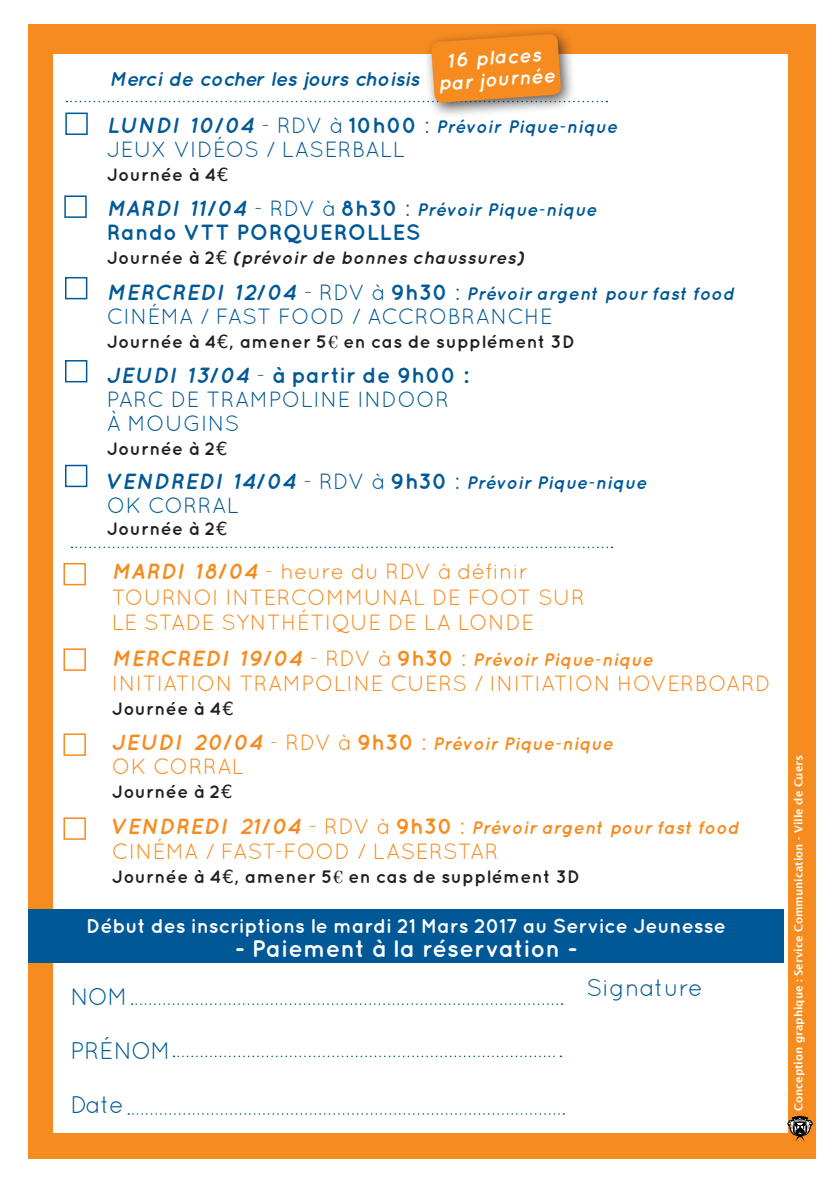
<style>
.page{position:relative;width:838px;height:1187px;background:#fff}
.page>*{position:absolute;margin:0;border:0;box-sizing:border-box;transform-origin:0 0}
.t1{font:700 24px "Quicksand";letter-spacing:.005em;color:#fff}
.t2{font:24px "Quicksand";color:#005996}
.t3{font:22px "Quicksand";letter-spacing:.01em;color:#f68b1f}
.t4{font:22px "Quicksand";letter-spacing:.01em;color:#005996}
.t5{font:700 22px "Quicksand";letter-spacing:.015em;color:#005996}
.t6{font:700 20px "Quicksand";letter-spacing:-.005em;color:#fff}
.t7{font:italic 700 20px "Quicksand";letter-spacing:-.01em;color:#005996}
.t8{font:italic 700 20px "Quicksand";color:#fff}
.t9{font:italic 700 18px "Quicksand";letter-spacing:.015em;color:#005996}
.t10{font:italic 700 18px "Quicksand";letter-spacing:.015em;color:#f68b1f}
.t11{font:700 18px "Quicksand";letter-spacing:.02em;color:#231f20}
.t12{font:italic 700 18px "Quicksand";letter-spacing:.02em;color:#231f20}
.t13{font:600 11px "Lucida Sans";color:#fff}
.s1{font-size:22px}
.s2{font-weight:400;font-style:normal;font-size:22px}
.s3{font-style:normal;font-size:22px}
.s4{font-family:"Bitstream Vera Sans";font-weight:400}
.s5{font-style:normal}
.s6{font-family:"Bitstream Vera Sans";font-weight:400;font-style:normal}
.s7{font-family:"Century";font-weight:400}
.s8{font-style:italic}
.s9{font-weight:400}
.s10{font-weight:700;font-style:italic}
</style>
<div class="page">
<div style="left:28px;top:24px;width:788px;height:1134px;background:#f68b1f"></div>
<div style="left:53px;top:54px;width:734px;height:1079px;background:#fff"></div>
<svg style="left:132px;top:1003px;width:431px;height:2px"></svg>
<svg style="left:174px;top:1055px;width:387px;height:2px"></svg>
<svg style="left:128px;top:1113px;width:436px;height:1px"></svg>
<div style="left:28px;top:909px;width:756px;height:53px;background:#005996"></div>
<svg style="left:788px;top:1116px;width:24px;height:22px"></svg>
<svg style="left:71px;top:546px;width:541px;height:2px"></svg>
<div style="left:65px;top:113px;width:23px;height:22px;background:#fff;border:2px solid #005996"></div>
<div style="left:64px;top:195px;width:23px;height:23px;background:#fff;border:2px solid #005996"></div>
<div style="left:65px;top:277px;width:22px;height:22px;background:#fff;border:2px solid #005996"></div>
<div style="left:65px;top:360px;width:22px;height:22px;background:#fff;border:2px solid #005996"></div>
<div style="left:65px;top:465px;width:22px;height:22px;background:#fff;border:2px solid #005996"></div>
<div style="left:424px;top:26px;width:153px;height:92px;background:#231f20;opacity:.75"></div>
<svg style="left:66px;top:34px;width:541px;height:69px"></svg>
<div style="left:63px;top:563px;width:23px;height:22px;background:#fff;border:2px solid #f68b1f"></div>
<div style="left:63px;top:648px;width:23px;height:23px;background:#fff;border:2px solid #f68b1f"></div>
<div style="left:63px;top:733px;width:23px;height:23px;background:#fff;border:2px solid #f68b1f"></div>
<div style="left:63px;top:817px;width:23px;height:23px;background:#fff;border:2px solid #f68b1f"></div>
<p class="t7" style="left:110px;top:67px;width:312px">Merci de cocher les jours choisis</p>
<p class="t8" style="left:448px;top:49px;width:94px;rotate:-4deg">16 places</p>
<p class="t8" style="left:437px;top:72px;width:120px;rotate:-4deg">par journée</p>
<p class="t9" style="left:107px;top:116px;width:513px"><span class="s1">LUNDI 10/04</span> <span class="s2">- RDV à</span> <span class="s3">10h00</span> <span class="s2">:</span> Prévoir Pique-nique</p>
<p class="t4" style="left:107px;top:137px;width:300px">JEUX VIDÉOS / LASERBALL</p>
<p class="t11" style="left:107px;top:164px;width:123px">Journée à 4<span class="s4">€</span></p>
<p class="t9" style="left:107px;top:199px;width:492px"><span class="s1">MARDI 11/04</span> <span class="s2">- RDV à</span> <span class="s3">8h30</span> <span class="s2">:</span> Prévoir Pique-nique</p>
<p class="t5" style="left:107px;top:219px;width:315px">Rando VTT PORQUEROLLES</p>
<p class="t12" style="left:107px;top:247px;width:419px"><span class="s5">Journée à 2</span><span class="s6">€</span> (prévoir de bonnes chaussures)</p>
<p class="t9" style="left:107px;top:283px;width:629px"><span class="s1">MERCREDI 12/04</span> <span class="s2">- RDV à</span> <span class="s3">9h30</span> <span class="s2">:</span> Prévoir argent pour fast food</p>
<p class="t4" style="left:107px;top:303px;width:448px">CINÉMA / FAST FOOD / ACCROBRANCHE</p>
<p class="t11" style="left:107px;top:331px;width:470px">Journée à 4<span class="s4">€,</span> amener 5<span class="s7">€</span> en cas de supplément 3D</p>
<p class="t5" style="left:107px;top:362px;width:363px"><span class="s8">JEUDI 13/04</span> <span class="s9">-</span> à partir de 9h00 :</p>
<p class="t4" style="left:107px;top:387px;width:344px">PARC DE TRAMPOLINE INDOOR</p>
<p class="t4" style="left:107px;top:411px;width:134px">À MOUGINS</p>
<p class="t11" style="left:107px;top:438px;width:122px">Journée à 2<span class="s4">€</span></p>
<p class="t9" style="left:107px;top:472px;width:542px"><span class="s1">VENDREDI 14/04</span> <span class="s2">- RDV à</span> <span class="s3">9h30</span> <span class="s2">:</span> Prévoir Pique-nique</p>
<p class="t4" style="left:107px;top:493px;width:134px">OK CORRAL</p>
<p class="t11" style="left:107px;top:518px;width:122px">Journée à 2<span class="s4">€</span></p>
<p class="t3" style="left:112px;top:559px;width:418px"><span class="s10">MARDI 18/04</span> - heure du RDV à définir</p>
<p class="t3" style="left:112px;top:584px;width:475px">TOURNOI INTERCOMMUNAL DE FOOT SUR</p>
<p class="t3" style="left:112px;top:610px;width:424px">LE STADE SYNTHÉTIQUE DE LA LONDE</p>
<p class="t10" style="left:112px;top:648px;width:543px"><span class="s1">MERCREDI 19/04</span> <span class="s2">- RDV à</span> <span class="s3">9h30</span> <span class="s2">:</span> Prévoir Pique-nique</p>
<p class="t3" style="left:112px;top:670px;width:661px">INITIATION TRAMPOLINE CUERS / INITIATION HOVERBOARD</p>
<p class="t11" style="left:112px;top:698px;width:123px">Journée à 4<span class="s4">€</span></p>
<p class="t10" style="left:112px;top:733px;width:503px"><span class="s1">JEUDI 20/04</span> <span class="s2">- RDV à</span> <span class="s3">9h30</span> <span class="s2">:</span> Prévoir Pique-nique</p>
<p class="t3" style="left:112px;top:754px;width:134px">OK CORRAL</p>
<p class="t11" style="left:112px;top:781px;width:122px">Journée à 2<span class="s4">€</span></p>
<p class="t10" style="left:112px;top:816px;width:629px"><span class="s1">VENDREDI 21/04</span> <span class="s2">- RDV à</span> <span class="s3">9h30</span> <span class="s2">:</span> Prévoir argent pour fast food</p>
<p class="t3" style="left:112px;top:838px;width:388px">CINÉMA / FAST-FOOD / LASERSTAR</p>
<p class="t11" style="left:112px;top:866px;width:470px">Journée à 4<span class="s4">€,</span> amener 5<span class="s7">€</span> en cas de supplément 3D</p>
<p class="t6" style="left:86px;top:914px;width:642px">Début des inscriptions le mardi 21 Mars 2017 au Service Jeunesse</p>
<p class="t1" style="left:235px;top:934px;width:344px">- Paiement à la réservation -</p>
<p class="t2" style="left:71px;top:983px;width:58px">NOM</p>
<p class="t2" style="left:71px;top:1037px;width:102px">PRÉNOM</p>
<p class="t2" style="left:71px;top:1091px;width:55px">Date</p>
<p class="t2" style="left:586px;top:974px;width:118px">Signature</p>
<p class="t13" style="left:792px;top:1111px;width:358px;rotate:-90deg">Conception graphique : Service Communication - Ville de Cuers</p>
</div>
